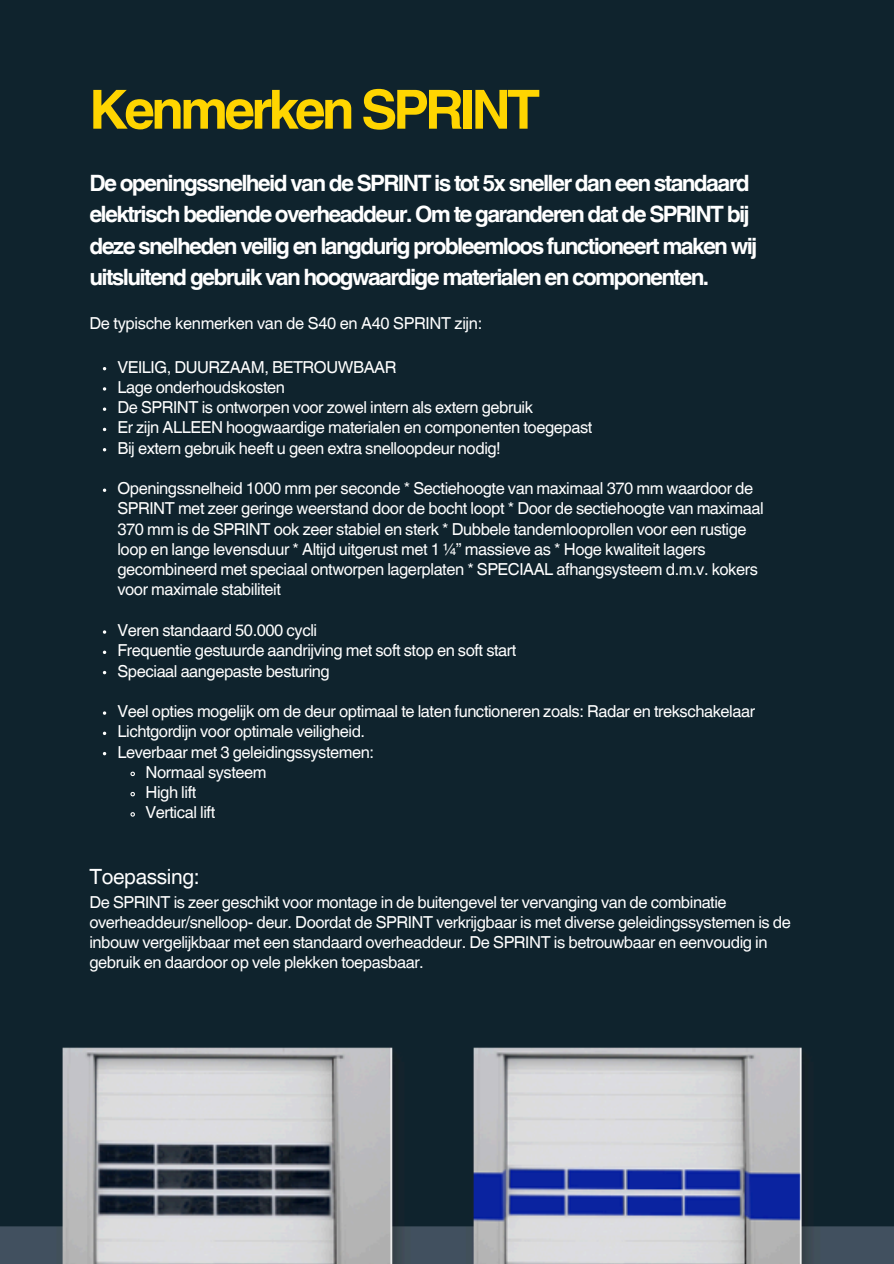
<style>
.page{position:relative;width:894px;height:1264px;background:#fff}
.page>*{position:absolute;margin:0;border:0;box-sizing:border-box;transform-origin:0 0}
.t1{font:700 54px "Helvetica Hebrew";letter-spacing:-.075em;color:#ffd500}
.t2{font:700 22.5px/31.5px "Helvetica Hebrew";letter-spacing:-.075em;color:#fff}
.t3{font:21px "Helvetica Hebrew";letter-spacing:-.02em;color:#fff}
.t4{font:16.5px/20.2px "Helvetica Hebrew";letter-spacing:-.025em;color:#fff}
</style>
<div class="page">
<img style="left:0;top:0;width:893px;height:1263px">
<svg style="left:103px;top:407px;width:3px;height:4px"></svg>
<svg style="left:103px;top:488px;width:3px;height:4px"></svg>
<svg style="left:103px;top:650px;width:3px;height:4px"></svg>
<svg style="left:103px;top:731px;width:3px;height:4px"></svg>
<svg style="left:129px;top:770px;width:7px;height:7px"></svg>
<svg style="left:129px;top:791px;width:7px;height:6px"></svg>
<svg style="left:129px;top:811px;width:7px;height:6px"></svg>
<p class="t1" style="left:89px;top:90px;width:452px">Kenmerken SPRINT</p>
<h1 class="t2" style="left:89px;top:170px;width:669px">De openingssnelheid van de SPRINT is tot 5x sneller dan een standaard elektrisch bediende overheaddeur. Om te garanderen dat de SPRINT bij deze snelheden veilig en langdurig probleemloos functioneert maken wij uitsluitend gebruik van hoogwaardige materialen en componenten.</h1>
<p class="t4" style="left:89px;top:315px;width:394px">De typische kenmerken van de S40 en A40 SPRINT zijn:</p>
<p class="t4" style="left:117px;top:359px;width:280px">VEILIG, DUURZAAM, BETROUWBAAR</p>
<p class="t4" style="left:117px;top:379px;width:169px">Lage onderhoudskosten</p>
<p class="t4" style="left:117px;top:399px;width:417px">De SPRINT is ontworpen voor zowel intern als extern gebruik</p>
<p class="t4" style="left:117px;top:420px;width:476px">Er zijn ALLEEN hoogwaardige materialen en componenten toegepast</p>
<p class="t4" style="left:117px;top:440px;width:385px">Bij extern gebruik heeft u geen extra snelloopdeur nodig!</p>
<p class="t4" style="left:117px;top:480px;width:647px">Openingssnelheid 1000 mm per seconde * Sectiehoogte van maximaal 370 mm waardoor de SPRINT met zeer geringe weerstand door de bocht loopt * Door de sectiehoogte van maximaal 370 mm is de SPRINT ook zeer stabiel en sterk * Dubbele tandemlooprollen voor een rustige loop en lange levensduur * Altijd uitgerust met 1 ¼” massieve as * Hoge kwaliteit lagers gecombineerd met speciaal ontworpen lagerplaten * SPECIAAL afhangsysteem d.m.v. kokers voor maximale stabiliteit</p>
<p class="t4" style="left:117px;top:622px;width:201px">Veren standaard 50.000 cycli</p>
<p class="t4" style="left:117px;top:642px;width:400px">Frequentie gestuurde aandrijving met soft stop en soft start</p>
<p class="t4" style="left:117px;top:663px;width:214px">Speciaal aangepaste besturing</p>
<p class="t4" style="left:117px;top:703px;width:639px">Veel opties mogelijk om de deur optimaal te laten functioneren zoals: Radar en trekschakelaar</p>
<p class="t4" style="left:117px;top:723px;width:249px">Lichtgordijn voor optimale veiligheid.</p>
<p class="t4" style="left:117px;top:744px;width:258px">Leverbaar met 3 geleidingssystemen:</p>
<p class="t4" style="left:145px;top:764px;width:123px">Normaal systeem</p>
<p class="t4" style="left:145px;top:784px;width:52px">High lift</p>
<p class="t4" style="left:145px;top:804px;width:71px">Vertical lift</p>
<h2 class="t3" style="left:89px;top:869px;width:112px">Toepassing:</h2>
<p class="t4" style="left:89px;top:893px;width:703px">De SPRINT is zeer geschikt voor montage in de buitengevel ter vervanging van de combinatie overheaddeur/snelloop- deur. Doordat de SPRINT verkrijgbaar is met diverse geleidingssystemen is de inbouw vergelijkbaar met een standaard overheaddeur. De SPRINT is betrouwbaar en eenvoudig in gebruik en daardoor op vele plekken toepasbaar.</p>
</div>
